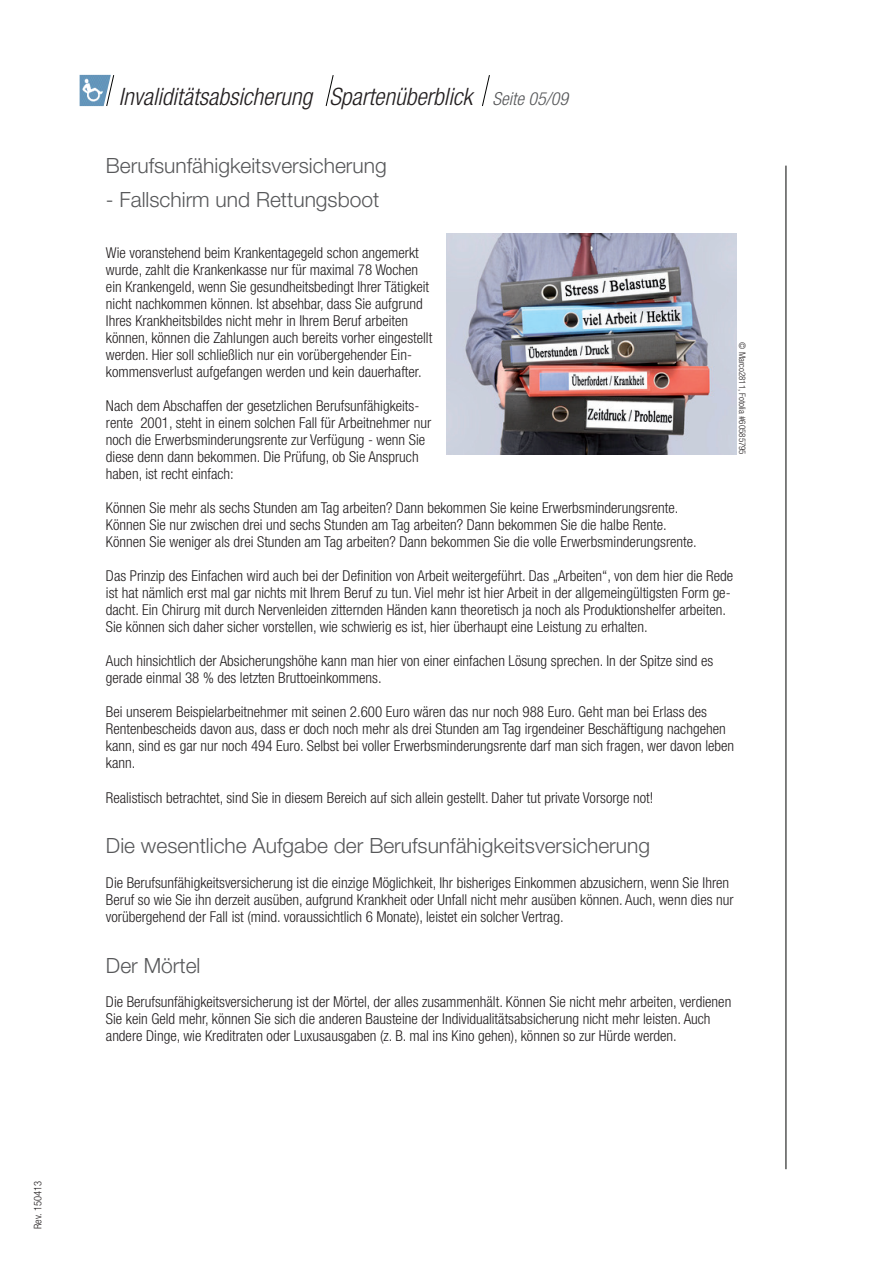
<style>
.page{position:relative;width:893px;height:1263px;background:#fff}
.page>*{position:absolute;margin:0;border:0;box-sizing:border-box;transform-origin:0 0}
.t1{font:italic 300 condensed 24px "Helvetica Neue LT Std";color:#231f20}
.t2{font:300 21px "Helvetica Neue LT Std";color:#57585a}
.t3{font:300 condensed 15px/17px "Helvetica Neue LT Std";color:#231f20}
.t4{font:300 condensed 10.5px "Helvetica Neue LT Std";color:#231f20}
.t5{font:300 condensed 9px "Helvetica Neue LT Std";color:#231f20}
.s1{font-size:18px;color:#57585a}
</style>
<div class="page">
<img style="left:80px;top:75px;width:26px;height:31px">
<svg style="left:106px;top:74px;width:9px;height:32px"></svg>
<svg style="left:482px;top:75px;width:8px;height:31px"></svg>
<svg style="left:325px;top:75px;width:9px;height:31px"></svg>
<hr style="left:786px;top:166px;width:1px;height:1003px;background:#010201">
<img style="left:446px;top:234px;width:291px;height:221px">
<p class="t4" style="left:32px;top:1229px;width:49px;rotate:-90deg">Rev. 150413</p>
<h1 class="t1" style="left:119px;top:83px;width:451px">Invaliditätsabsicherung Spartenüberblick <span class="s1">Seite 05/09</span></h1>
<h2 class="t2" style="left:106px;top:153px;width:282px">Berufsunfähigkeitsversicherung</h2>
<h2 class="t2" style="left:106px;top:187px;width:275px">- Fallschirm und Rettungsboot</h2>
<p class="t3" style="left:106px;top:244px;width:328px">Wie voranstehend beim Krankentagegeld schon angemerkt wurde, zahlt die Krankenkasse nur für maximal 78 Wochen ein Krankengeld, wenn Sie gesundheitsbedingt Ihrer Tätigkeit nicht nachkommen können. Ist absehbar, dass Sie aufgrund Ihres Krankheitsbildes nicht mehr in Ihrem Beruf arbeiten können, können die Zahlungen auch bereits vorher eingestellt werden. Hier soll schließlich nur ein vorübergehender Ein&shy;kommensverlust aufgefangen werden und kein dauerhafter.</p>
<p class="t3" style="left:106px;top:397px;width:327px">Nach dem Abschaffen der gesetzlichen Berufsunfähigkeits&shy;rente 2001, steht in einem solchen Fall für Arbeitnehmer nur noch die Erwerbsminderungsrente zur Verfügung - wenn Sie diese denn dann bekommen. Die Prüfung, ob Sie Anspruch haben, ist recht einfach:</p>
<p class="t3" style="left:106px;top:499px;width:592px">Können Sie mehr als sechs Stunden am Tag arbeiten? Dann bekommen Sie keine Erwerbsminderungsrente.<br>Können Sie nur zwischen drei und sechs Stunden am Tag arbeiten? Dann bekommen Sie die halbe Rente.<br>Können Sie weniger als drei Stunden am Tag arbeiten? Dann bekommen Sie die volle Erwerbsminderungsrente.</p>
<p class="t3" style="left:106px;top:567px;width:629px">Das Prinzip des Einfachen wird auch bei der Definition von Arbeit weitergeführt. Das „Arbeiten“, von dem hier die Rede ist hat nämlich erst mal gar nichts mit Ihrem Beruf zu tun. Viel mehr ist hier Arbeit in der allgemeingültigsten Form ge&shy;dacht. Ein Chirurg mit durch Nervenleiden zitternden Händen kann theoretisch ja noch als Produktionshelfer arbeiten.<br>Sie können sich daher sicher vorstellen, wie schwierig es ist, hier überhaupt eine Leistung zu erhalten.</p>
<p class="t3" style="left:106px;top:652px;width:609px">Auch hinsichtlich der Absicherungshöhe kann man hier von einer einfachen Lösung sprechen. In der Spitze sind es gerade einmal 38 % des letzten Bruttoeinkommens.</p>
<p class="t3" style="left:106px;top:703px;width:630px">Bei unserem Beispielarbeitnehmer mit seinen 2.600 Euro wären das nur noch 988 Euro. Geht man bei Erlass des Rentenbescheids davon aus, dass er doch noch mehr als drei Stunden am Tag irgendeiner Beschäftigung nachgehen kann, sind es gar nur noch 494 Euro. Selbst bei voller Erwerbsminderungsrente darf man sich fragen, wer davon leben kann.</p>
<p class="t3" style="left:106px;top:789px;width:549px">Realistisch betrachtet, sind Sie in diesem Bereich auf sich allein gestellt. Daher tut private Vorsorge not!</p>
<h2 class="t2" style="left:106px;top:833px;width:546px">Die wesentliche Aufgabe der Berufsunfähigkeitsversicherung</h2>
<p class="t3" style="left:106px;top:873px;width:629px">Die Berufsunfähigkeitsversicherung ist die einzige Möglichkeit, Ihr bisheriges Einkommen abzusichern, wenn Sie Ihren<br>Beruf so wie Sie ihn derzeit ausüben, aufgrund Krankheit oder Unfall nicht mehr ausüben können. Auch, wenn dies nur vorübergehend der Fall ist (mind. voraussichtlich 6 Monate), leistet ein solcher Vertrag.</p>
<h2 class="t2" style="left:106px;top:952px;width:96px">Der Mörtel</h2>
<p class="t3" style="left:106px;top:993px;width:627px">Die Berufsunfähigkeitsversicherung ist der Mörtel, der alles zusammenhält. Können Sie nicht mehr arbeiten, verdienen<br>Sie kein Geld mehr, können Sie sich die anderen Bausteine der Individualitätsabsicherung nicht mehr leisten. Auch andere Dinge, wie Kreditraten oder Luxusausgaben (z. B. mal ins Kino gehen), können so zur Hürde werden.</p>
<p class="t5" style="left:747px;top:342px;width:114px;rotate:90deg">© Marco2811, Fotolia #60585795</p>
</div>
